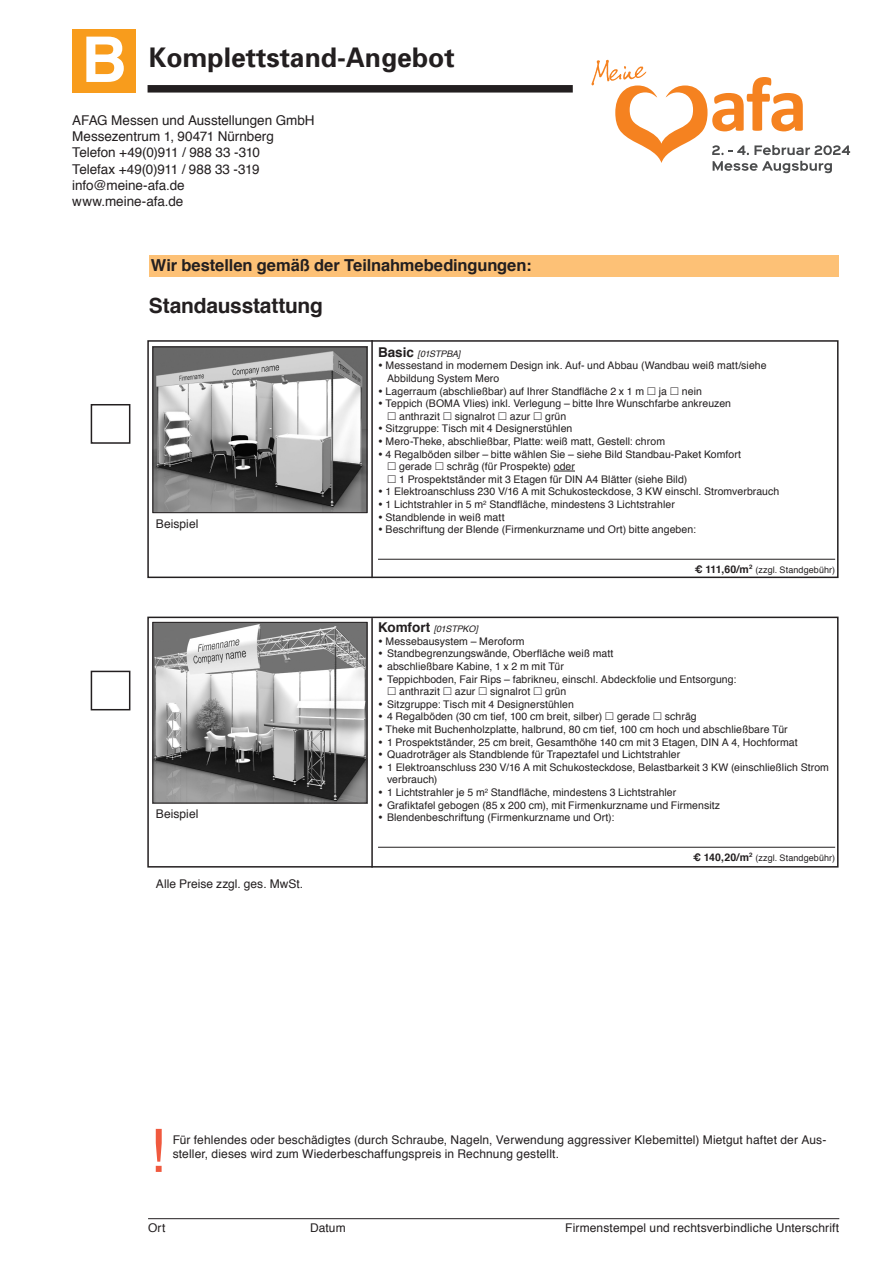
<style>
.page{position:relative;width:893px;height:1263px;background:#fff}
.page>*{position:absolute;margin:0;border:0;box-sizing:border-box;transform-origin:0 0}
.t1{font:700 63px "Helvetica";color:#fff}
.t2{font:60px "Helvetica";color:#f0593e}
.t3{font:700 27px "Univers";color:#231f20}
.t4{font:700 21px "Helvetica";letter-spacing:-.01em;color:#231f20}
.t5{font:700 16.5px "Helvetica";letter-spacing:-.005em;color:#231f20}
.t6{font:13.5px/16.2px "Helvetica";letter-spacing:-.005em;color:#231f20}
.t7{font:12px/14.4px "Helvetica";letter-spacing:.01em;color:#231f20}
.t8{font:10.5px/12.6px "Helvetica";letter-spacing:.005em;color:#231f20}
.t9{font:9px "Helvetica";letter-spacing:.01em;color:#231f20}
.t10{font:italic 9px "Helvetica";letter-spacing:-.02em;color:#231f20}
.s1{font-weight:700;font-style:normal;font-size:13.5px}
.s2{font-weight:700;font-size:10.5px}
</style>
<div class="page">
<div style="left:72px;top:29px;width:64px;height:63px;background:#f89c1c"></div>
<div style="left:148px;top:85px;width:425px;height:8px;background:#231f20"></div>
<div style="left:147px;top:340px;width:691px;height:238px;border:2px solid #231f20"></div>
<div style="left:147px;top:617px;width:691px;height:250px;border:2px solid #231f20"></div>
<svg style="left:591px;top:60px;width:259px;height:113px"></svg>
<div style="left:149px;top:255px;width:689px;height:22px;background:#fdc176"></div>
<hr style="left:371px;top:618px;width:2px;height:249px;background:#231f20">
<hr style="left:371px;top:340px;width:2px;height:238px;background:#231f20">
<svg style="left:554px;top:471px;width:21px;height:1px"></svg>
<hr style="left:378px;top:559px;width:457px;height:1px;background:#231f20">
<hr style="left:378px;top:847px;width:457px;height:1px;background:#231f20">
<img style="left:155px;top:624px;width:210px;height:177px">
<div style="left:153px;top:622px;width:214px;height:181px;border:1px solid #231f20"></div>
<img style="left:155px;top:349px;width:210px;height:162px">
<div style="left:153px;top:347px;width:214px;height:166px;border:1px solid #231f20"></div>
<hr style="left:148px;top:1218px;width:691px;height:1px;background:#231f20">
<div style="left:91px;top:404px;width:39px;height:40px;border:2px solid #231f20"></div>
<div style="left:91px;top:671px;width:39px;height:39px;border:2px solid #231f20"></div>
<h1 class="t1" style="left:81px;top:33px;width:47px">B</h1>
<p class="t6" style="left:72px;top:113px;width:244px">AFAG Messen und Ausstellungen GmbH<br>Messezentrum 1, 90471 Nürnberg<br>Telefon +49(0)911 / 988 33 -310<br>Telefax +49(0)911 / 988 33 -319 info@meine-afa.de<br>www.meine-afa.de</p>
<h3 class="t3" style="left:149px;top:41px;width:307px">Komplettstand-Angebot</h3>
<h3 class="t5" style="left:151px;top:258px;width:382px">Wir bestellen gemäß der Teilnahmebedingungen:</h3>
<h3 class="t4" style="left:149px;top:297px;width:176px">Standausstattung</h3>
<p class="t7" style="left:156px;top:517px;width:44px">Beispiel</p>
<p class="t7" style="left:156px;top:808px;width:44px">Beispiel</p>
<p class="t7" style="left:156px;top:877px;width:149px">Alle Preise zzgl. ges. MwSt.</p>
<p class="t10" style="left:378px;top:350px;width:84px"><span class="s1">Basic</span> [01STPBA]</p>
<p class="t8" style="left:386px;top:360px;width:383px">Messestand in modernem Design ink. Auf- und Abbau (Wandbau weiß matt/siehe<br>Abbildung System Mero<br>Lagerraum (abschließbar) auf Ihrer Standfläche 2 x 1 m</p>
<p class="t8" style="left:659px;top:385px;width:10px">ja</p>
<p class="t8" style="left:682px;top:385px;width:22px">nein</p>
<p class="t8" style="left:386px;top:398px;width:347px">Teppich (BOMA Vlies) inkl. Verlegung – bitte Ihre Wunschfarbe ankreuzen</p>
<p class="t8" style="left:399px;top:411px;width:42px">anthrazit</p>
<p class="t8" style="left:455px;top:411px;width:42px">signalrot</p>
<p class="t8" style="left:510px;top:411px;width:22px">azur</p>
<p class="t8" style="left:545px;top:411px;width:23px">grün</p>
<p class="t8" style="left:386px;top:423px;width:188px">Sitzgruppe: Tisch mit 4 Designerstühlen</p>
<p class="t8" style="left:386px;top:436px;width:281px">Mero-Theke, abschließbar, Platte: weiß matt, Gestell: chrom</p>
<p class="t8" style="left:386px;top:448px;width:357px">4 Regalböden silber – bitte wählen Sie – siehe Bild Standbau-Paket Komfort</p>
<p class="t8" style="left:399px;top:461px;width:34px">gerade</p>
<p class="t8" style="left:447px;top:461px;width:130px">schräg (für Prospekte) oder</p>
<p class="t8" style="left:399px;top:474px;width:290px">1 Prospektständer mit 3 Etagen für DIN A4 Blätter (siehe Bild)</p>
<p class="t8" style="left:386px;top:486px;width:395px">1 Elektroanschluss 230 V/16 A mit Schukosteckdose, 3 KW einschl. Stromverbrauch</p>
<p class="t8" style="left:386px;top:499px;width:291px">1 Lichtstrahler in 5 m<sup>2</sup> Standfläche, mindestens 3 Lichtstrahler</p>
<p class="t8" style="left:386px;top:511px;width:121px">Standblende in weiß matt</p>
<p class="t8" style="left:386px;top:524px;width:312px">Beschriftung der Blende (Firmenkurzname und Ort) bitte angeben:</p>
<p class="t9" style="left:695px;top:566px;width:142px"><span class="s2">¤ 111,60/m</span><sup>2</sup> (zzgl. Standgebühr)</p>
<p class="t10" style="left:378px;top:625px;width:101px"><span class="s1">Komfort</span> [01STPKO]</p>
<p class="t8" style="left:386px;top:636px;width:141px">Messebausystem – Meroform</p>
<p class="t8" style="left:387px;top:648px;width:228px">Standbegrenzungswände, Oberfläche weiß matt</p>
<p class="t8" style="left:387px;top:661px;width:178px">abschließbare Kabine, 1 x 2 m mit Tür</p>
<p class="t8" style="left:387px;top:673px;width:351px">Teppichboden, Fair Rips – fabrikneu, einschl. Abdeckfolie und Entsorgung:</p>
<p class="t8" style="left:399px;top:686px;width:42px">anthrazit</p>
<p class="t8" style="left:455px;top:686px;width:22px">azur</p>
<p class="t8" style="left:490px;top:686px;width:42px">signalrot</p>
<p class="t8" style="left:387px;top:686px;width:217px;text-indent:158px">grün<br>Sitzgruppe: Tisch mit 4 Designerstühlen<br>4 Regalböden (30 cm tief, 100 cm breit, silber)</p>
<p class="t8" style="left:386px;top:711px;width:445px;text-indent:279px">schräg<br>Theke mit Buchenholzplatte, halbrund, 80 cm tief, 100 cm hoch und abschließbare Tür<br>1 Prospektständer, 25 cm breit, Gesamthöhe 140 cm mit 3 Etagen, DIN A 4, Hochformat Quadroträger als Standblende für Trapeztafel und Lichtstrahler<br>1 Elektroanschluss 230 V/16 A mit Schukosteckdose, Belastbarkeit 3 KW (einschließlich Strom verbrauch)<br>1 Lichtstrahler je 5 m<sup>2</sup> Standfläche, mindestens 3 Lichtstrahler<br>Grafiktafel gebogen (85 x 200 cm), mit Firmenkurzname und Firmensitz<br>Blendenbeschriftung (Firmenkurzname und Ort):</p>
<p class="t9" style="left:693px;top:854px;width:143px"><span class="s2">¤ 140,20/m</span><sup>2</sup> (zzgl. Standgebühr)</p>
<p class="t8" style="left:617px;top:711px;width:34px">gerade</p>
<h2 class="t2" style="left:149px;top:1126px;width:18px">!</h2>
<p class="t7" style="left:173px;top:1133px;width:655px">Für fehlendes oder beschädigtes (durch Schraube, Nageln, Verwendung aggressiver Klebemittel) Mietgut haftet der Aus&shy;steller, dieses wird zum Wiederbeschaffungspreis in Rechnung gestellt.</p>
<p class="t7" style="left:148px;top:1222px;width:19px">Ort</p>
<p class="t7" style="left:310px;top:1222px;width:37px">Datum</p>
<p class="t7" style="left:565px;top:1222px;width:276px">Firmenstempel und rechtsverbindliche Unterschrift</p>
</div>
